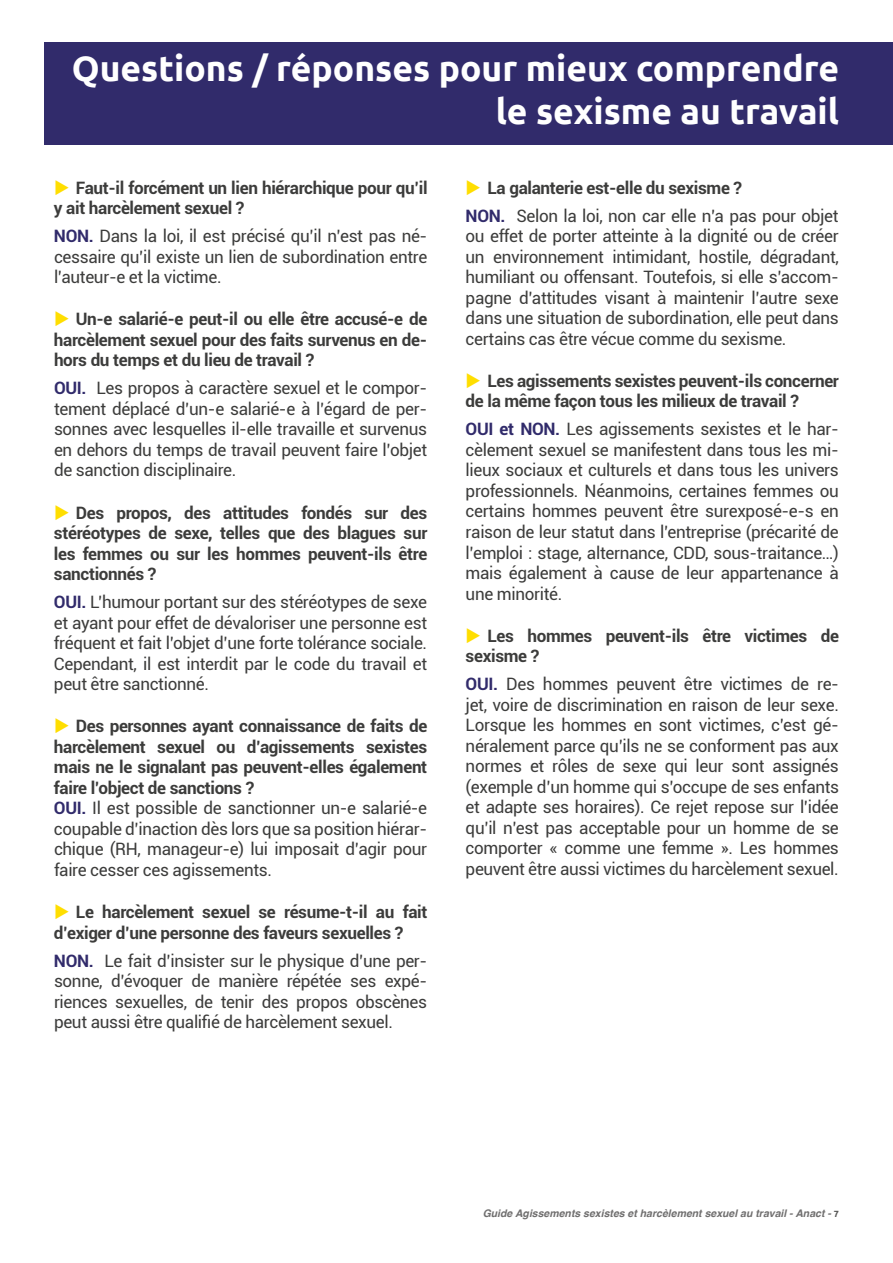
<style>
.page{position:relative;width:893px;height:1263px;background:#fff}
.page>*{position:absolute;margin:0;border:0;box-sizing:border-box;transform-origin:0 0}
.t1{font:700 35.4px/42.5px "Ubuntu";color:#fff;text-align:right}
.t2{font:17.1px/20.5px "Roboto";letter-spacing:-.02em;color:#3c3c3b;text-align:justify}
.t3{font:700 17.1px/20.5px "Roboto";letter-spacing:-.02em;color:#3c3c3b}
.t4{font:italic 700 10.5px "Helvetica";color:#706f6f}
.s1{color:#ffde00}
.s2{font-weight:700;color:#312b6b}
.s3{font-weight:700}
.s4{font-family:"Ubuntu";font-style:normal;font-size:9px;color:#575756}
</style>
<div class="page">
<div style="left:45px;top:42px;width:847px;height:103px;background:#312b6b"></div>
<h1 class="t1" style="left:72px;top:47px;width:769px">Questions / réponses pour mieux comprendre le sexisme au travail</h1>
<p class="t3" style="left:54px;top:177px;width:375px"><span class="s1">◆</span> Faut-il forcément un lien hiérarchique pour qu’il y ait harcèlement sexuel ?</p>
<p class="t2" style="left:54px;top:226px;width:375px"><span class="s2">NON.</span> Dans la loi, il est précisé qu’il n’est pas né&shy;cessaire qu’il existe un lien de subordination entre l’auteur-e et la victime.</p>
<p class="t3" style="left:54px;top:309px;width:375px;text-align:justify"><span class="s1">◆</span> Un-e salarié-e peut-il ou elle être accusé-e de harcèlement sexuel pour des faits survenus en de&shy;hors du temps et du lieu de travail ?</p>
<p class="t2" style="left:54px;top:378px;width:375px"><span class="s2">OUI.</span> Les propos à caractère sexuel et le compor&shy;tement déplacé d’un-e salarié-e à l’égard de per&shy;sonnes avec lesquelles il-elle travaille et survenus en dehors du temps de travail peuvent faire l’objet de sanction disciplinaire.</p>
<p class="t3" style="left:54px;top:502px;width:375px;text-align:justify"><span class="s1">◆</span> Des propos, des attitudes fondés sur des stéréotypes de sexe, telles que des blagues sur les femmes ou sur les hommes peuvent-ils être sanctionnés ?</p>
<p class="t2" style="left:54px;top:592px;width:375px"><span class="s2">OUI.</span> L’humour portant sur des stéréotypes de sexe et ayant pour effet de dévaloriser une personne est fréquent et fait l’objet d’une forte tolérance sociale.<br>Cependant, il est interdit par le code du travail et peut être sanctionné.</p>
<p class="t2" style="left:54px;top:716px;width:375px;text-align:left"><span class="s1">◆</span> <span class="s3">Des personnes ayant connaissance de faits de harcèlement sexuel ou d’agissements sexistes mais ne le signalant pas peuvent-elles également faire l’object de sanctions ?<br></span><span class="s2">OUI.</span> Il est possible de sanctionner un-e salarié-e coupable d’inaction dès lors que sa position hiérar&shy;chique (RH, manageur-e) lui imposait d’agir pour faire cesser ces agissements.</p>
<p class="t3" style="left:54px;top:902px;width:375px"><span class="s1">◆</span> Le harcèlement sexuel se résume-t-il au fait d’exiger d’une personne des faveurs sexuelles ?</p>
<p class="t2" style="left:54px;top:950px;width:375px"><span class="s2">NON.</span> Le fait d’insister sur le physique d’une per&shy;sonne, d’évoquer de manière répétée ses expé&shy;riences sexuelles, de tenir des propos obscènes peut aussi être qualifié de harcèlement sexuel.</p>
<p class="t2" style="left:466px;top:174px;width:374px;line-height:28px"><span class="s1">◆</span> <span class="s3">La galanterie est-elle du sexisme ?<br></span><span class="s2">NON.</span> Selon la loi, non car elle n’a pas pour objet</p>
<p class="t2" style="left:466px;top:226px;width:375px">ou effet de porter atteinte à la dignité ou de créer un environnement intimidant, hostile, dégradant, humiliant ou offensant. Toutefois, si elle s’accom&shy;pagne d’attitudes visant à maintenir l’autre sexe dans une situation de subordination, elle peut dans certains cas être vécue comme du sexisme.</p>
<p class="t3" style="left:466px;top:371px;width:375px"><span class="s1">◆</span> Les agissements sexistes peuvent-ils concerner de la même façon tous les milieux de travail ?</p>
<p class="t2" style="left:466px;top:419px;width:375px"><span class="s2">OUI et NON.</span> Les agissements sexistes et le har&shy;cèlement sexuel se manifestent dans tous les mi&shy;lieux sociaux et culturels et dans tous les univers professionnels. Néanmoins, certaines femmes ou certains hommes peuvent être surexposé-e-s en raison de leur statut dans l’entreprise (précarité de l’emploi : stage, alternance, CDD, sous-traitance…) mais également à cause de leur appartenance à une minorité.</p>
<p class="t3" style="left:466px;top:625px;width:375px"><span class="s1">◆</span> Les hommes peuvent-ils être victimes de sexisme ?</p>
<p class="t2" style="left:466px;top:674px;width:375px"><span class="s2">OUI.</span> Des hommes peuvent être victimes de re&shy;jet, voire de discrimination en raison de leur sexe.<br>Lorsque les hommes en sont victimes, c’est gé&shy;néralement parce qu’ils ne se conforment pas aux normes et rôles de sexe qui leur sont assignés (exemple d’un homme qui s’occupe de ses enfants et adapte ses horaires). Ce rejet repose sur l’idée qu’il n’est pas acceptable pour un homme de se comporter « comme une femme ». Les hommes peuvent être aussi victimes du harcèlement sexuel.</p>
<p class="t4" style="left:483px;top:1209px;width:358px">Guide Agissements sexistes et harcèlement sexuel au travail - Anact - <span class="s4">7</span></p>
</div>
